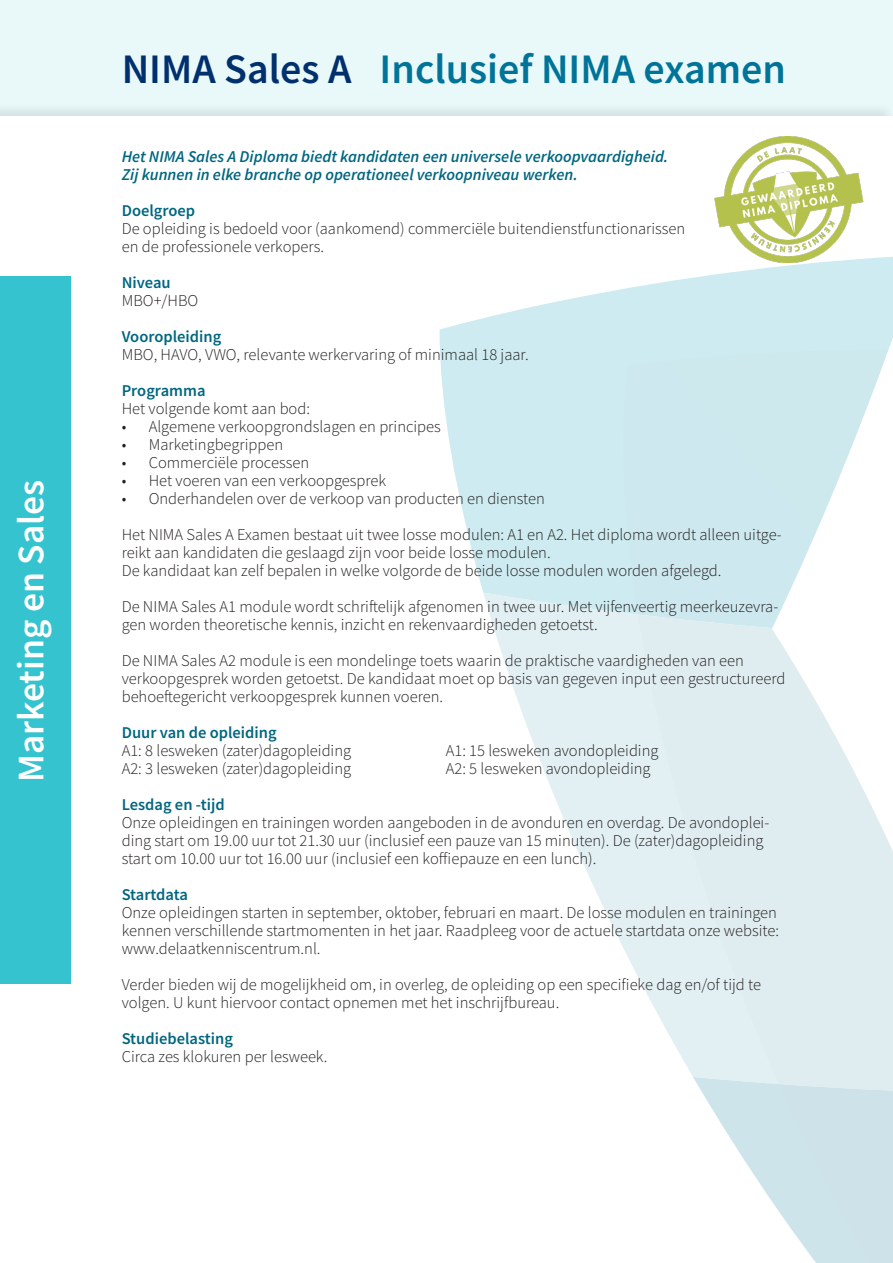
<style>
.page{position:relative;width:893px;height:1263px;background:#e9f8f9}
.page>*{position:absolute;margin:0;border:0;box-sizing:border-box;transform-origin:0 0}
.Opleidingskop{font:600 42px "Source Sans Pro";color:#007399}
.Opleidingtab{font:600 37.5px "Source Sans Pro";color:#fff}
.basistekst{font:300 16.5px/18px "Source Sans Pro";color:#231f20}
.begin_alinea{font:italic 600 16.5px "Source Sans Pro";color:#006680}
.kop{font:600 16.5px "Source Sans Pro";color:#006680}
.s1{color:#00306d}
</style>
<div class="page">
<div style="left:0;top:116px;width:893px;height:1146px;background:#fff"></div>
<div style="left:0;top:276px;width:71px;height:707px;background:#35c4cf"></div>
<svg style="left:440px;top:267px;width:332px;height:326px;background:#d3ecf1"></svg>
<svg style="left:483px;top:593px;width:289px;height:484px;fill:#e2f0f3"></svg>
<svg style="left:693px;top:1077px;width:79px;height:186px"></svg>
<svg style="left:772px;top:256px;width:121px;height:1007px"></svg>
<img style="left:714px;top:136px;width:156px;height:127px">
<p class="Opleidingtab" style="left:6px;top:782px;width:304px;rotate:-90deg">Marketing en Sales</p>
<p class="Opleidingskop" style="left:122px;top:41px;width:666px"><span class="s1">NIMA Sales A</span> Inclusief NIMA examen</p>
<p class="begin_alinea" style="left:122px;top:146px;width:548px">Het NIMA Sales A Diploma biedt kandidaten een universele verkoopvaardigheid.</p>
<p class="begin_alinea" style="left:122px;top:164px;width:458px">Zij kunnen in elke branche op operationeel verkoopniveau werken.</p>
<p class="kop" style="left:122px;top:200px;width:75px">Doelgroep</p>
<p class="basistekst" style="left:122px;top:220px;width:565px">De opleiding is bedoeld voor (aankomend) commerciële buitendienstfunctionarissen en de professionele verkopers.</p>
<p class="kop" style="left:122px;top:272px;width:51px">Niveau</p>
<p class="basistekst" style="left:122px;top:292px;width:78px">MBO+/HBO</p>
<p class="kop" style="left:122px;top:326px;width:101px">Vooropleiding</p>
<p class="basistekst" style="left:122px;top:346px;width:409px">MBO, HAVO, VWO, relevante werkervaring of minimaal 18 jaar.</p>
<p class="kop" style="left:122px;top:380px;width:85px">Programma</p>
<p class="basistekst" style="left:122px;top:400px;width:190px">Het volgende komt aan bod:</p>
<p class="basistekst" style="left:122px;top:418px;width:321px">• Algemene verkoopgrondslagen en principes</p>
<p class="basistekst" style="left:122px;top:436px;width:163px">• Marketingbegrippen</p>
<p class="basistekst" style="left:122px;top:454px;width:189px">• Commerciële processen</p>
<p class="basistekst" style="left:122px;top:472px;width:266px">• Het voeren van een verkoopgesprek</p>
<p class="basistekst" style="left:122px;top:490px;width:425px">• Onderhandelen over de verkoop van producten en diensten</p>
<p class="basistekst" style="left:122px;top:526px;width:662px">Het NIMA Sales A Examen bestaat uit twee losse modulen: A1 en A2. Het diploma wordt alleen uitge&shy;reikt aan kandidaten die geslaagd zijn voor beide losse modulen.</p>
<p class="basistekst" style="left:122px;top:562px;width:601px">De kandidaat kan zelf bepalen in welke volgorde de beide losse modulen worden afgelegd.</p>
<p class="basistekst" style="left:122px;top:598px;width:658px">De NIMA Sales A1 module wordt schriftelijk afgenomen in twee uur. Met vijfenveertig meerkeuzevra&shy;gen worden theoretische kennis, inzicht en rekenvaardigheden getoetst.</p>
<p class="basistekst" style="left:122px;top:652px;width:665px">De NIMA Sales A2 module is een mondelinge toets waarin de praktische vaardigheden van een verkoopgesprek worden getoetst. De kandidaat moet op basis van gegeven input een gestructureerd behoeftegericht verkoopgesprek kunnen voeren.</p>
<p class="kop" style="left:122px;top:722px;width:156px">Duur van de opleiding</p>
<p class="basistekst" style="left:122px;top:742px;width:231px">A1: 8 lesweken (zater)dagopleiding</p>
<p class="basistekst" style="left:446px;top:742px;width:214px">A1: 15 lesweken avondopleiding</p>
<p class="basistekst" style="left:122px;top:760px;width:231px">A2: 3 lesweken (zater)dagopleiding</p>
<p class="basistekst" style="left:446px;top:760px;width:206px">A2: 5 lesweken avondopleiding</p>
<p class="kop" style="left:122px;top:794px;width:104px">Lesdag en -tijd</p>
<p class="basistekst" style="left:122px;top:814px;width:649px">Onze opleidingen en trainingen worden aangeboden in de avonduren en overdag. De avondoplei&shy;ding start om 19.00 uur tot 21.30 uur (inclusief een pauze van 15 minuten). De (zater)dagopleiding start om 10.00 uur tot 16.00 uur (inclusief een koffiepauze en een lunch).</p>
<p class="kop" style="left:122px;top:884px;width:68px">Startdata</p>
<p class="basistekst" style="left:122px;top:904px;width:659px">Onze opleidingen starten in september, oktober, februari en maart. De losse modulen en trainingen kennen verschillende startmomenten in het jaar. Raadpleeg voor de actuele startdata onze website: www.delaatkenniscentrum.nl.</p>
<p class="basistekst" style="left:122px;top:976px;width:641px">Verder bieden wij de mogelijkheid om, in overleg, de opleiding op een specifieke dag en/of tijd te volgen. U kunt hiervoor contact opnemen met het inschrijfbureau.</p>
<p class="kop" style="left:122px;top:1028px;width:113px">Studiebelasting</p>
<p class="basistekst" style="left:122px;top:1048px;width:207px">Circa zes klokuren per lesweek.</p>
</div>
